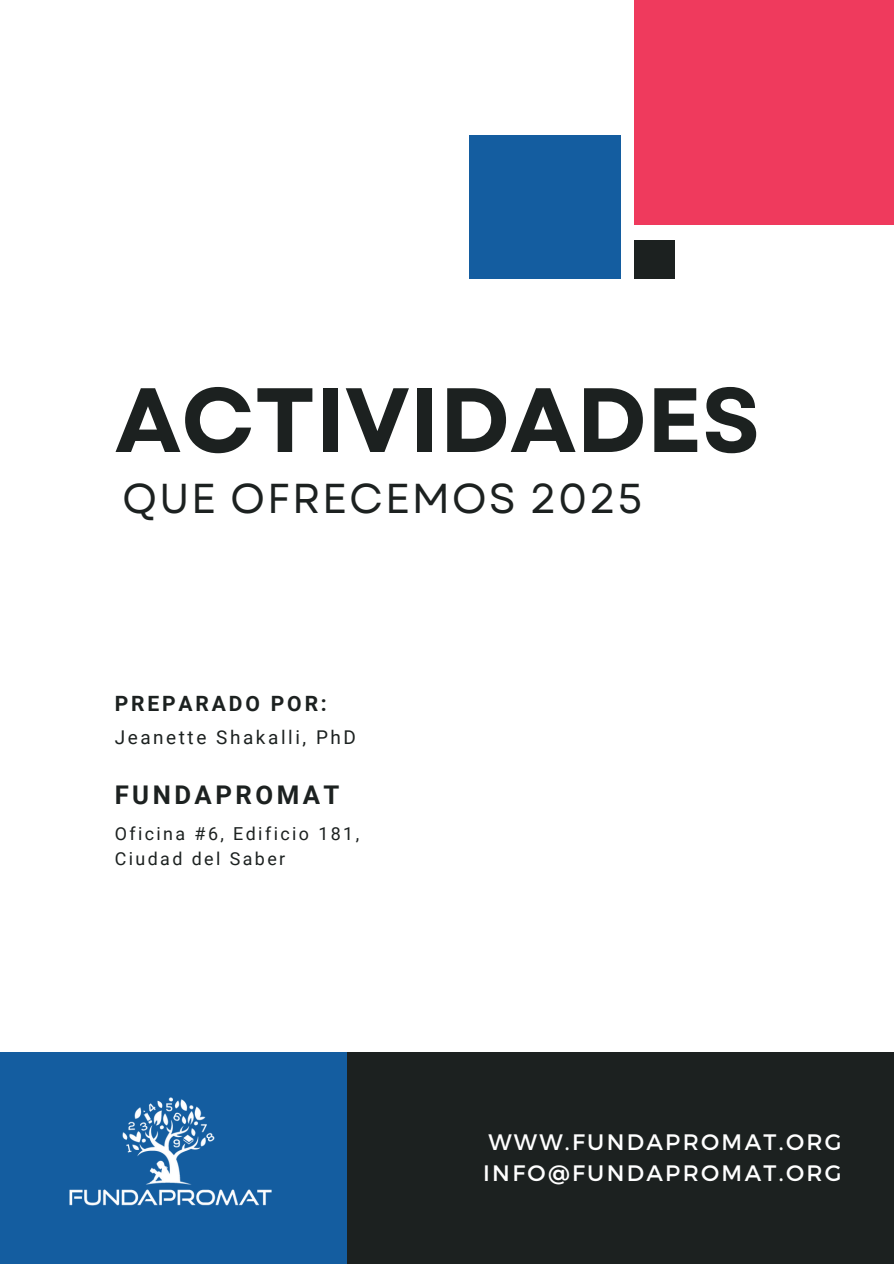
<style>
.page{position:relative;width:894px;height:1264px;background:#fff}
.page>*{position:absolute;margin:0;border:0;box-sizing:border-box;transform-origin:0 0}
.t1{font:700 91.05px "Garet";color:#1c2120}
.t2{font:41.7px "Garet";letter-spacing:.04em;color:#1c2120}
.t3{font:700 25.8px "Roboto";letter-spacing:.135em;color:#1c2120}
.t4{font:22.35px/30.5px "Montserrat";letter-spacing:.105em;color:#fff}
.t5{font:700 21px "Roboto";letter-spacing:.135em;color:#1c2120}
.t6{font:18.9px "Roboto";letter-spacing:.135em;color:#1c2120}
.t7{font:17.85px "Roboto";letter-spacing:.135em;color:#1c2120}
</style>
<div class="page">
<div style="left:0;top:1051px;width:347px;height:212px;background:#145da0"></div>
<div style="left:347px;top:1051px;width:546px;height:212px;background:#1c2120"></div>
<div style="left:634px;top:0;width:259px;height:225px;background:#ef3a5d"></div>
<div style="left:469px;top:135px;width:151px;height:144px;background:#145da0"></div>
<div style="left:634px;top:241px;width:40px;height:38px;background:#1c2120"></div>
<img style="left:69px;top:1097px;width:203px;height:109px">
<h2 class="t1" style="left:115px;top:354px;width:647px">ACTIVIDADES</h2>
<h4 class="t2" style="left:122px;top:469px;width:522px">QUE OFRECEMOS 2025</h4>
<p class="t5" style="left:115px;top:691px;width:214px">PREPARADO POR:</p>
<p class="t6" style="left:115px;top:726px;width:243px">Jeanette Shakalli, PhD</p>
<p class="t3" style="left:115px;top:780px;width:226px">FUNDAPROMAT</p>
<h3 class="t7" style="left:115px;top:823px;width:246px">Oficina #6, Edificio 181,</h3>
<p class="t7" style="left:115px;top:848px;width:172px">Ciudad del Saber</p>
<h1 class="t4" style="left:483px;top:1126px;width:360px">WWW.FUNDAPROMAT.ORG<br>INFO@FUNDAPROMAT.ORG</h1>
</div>
